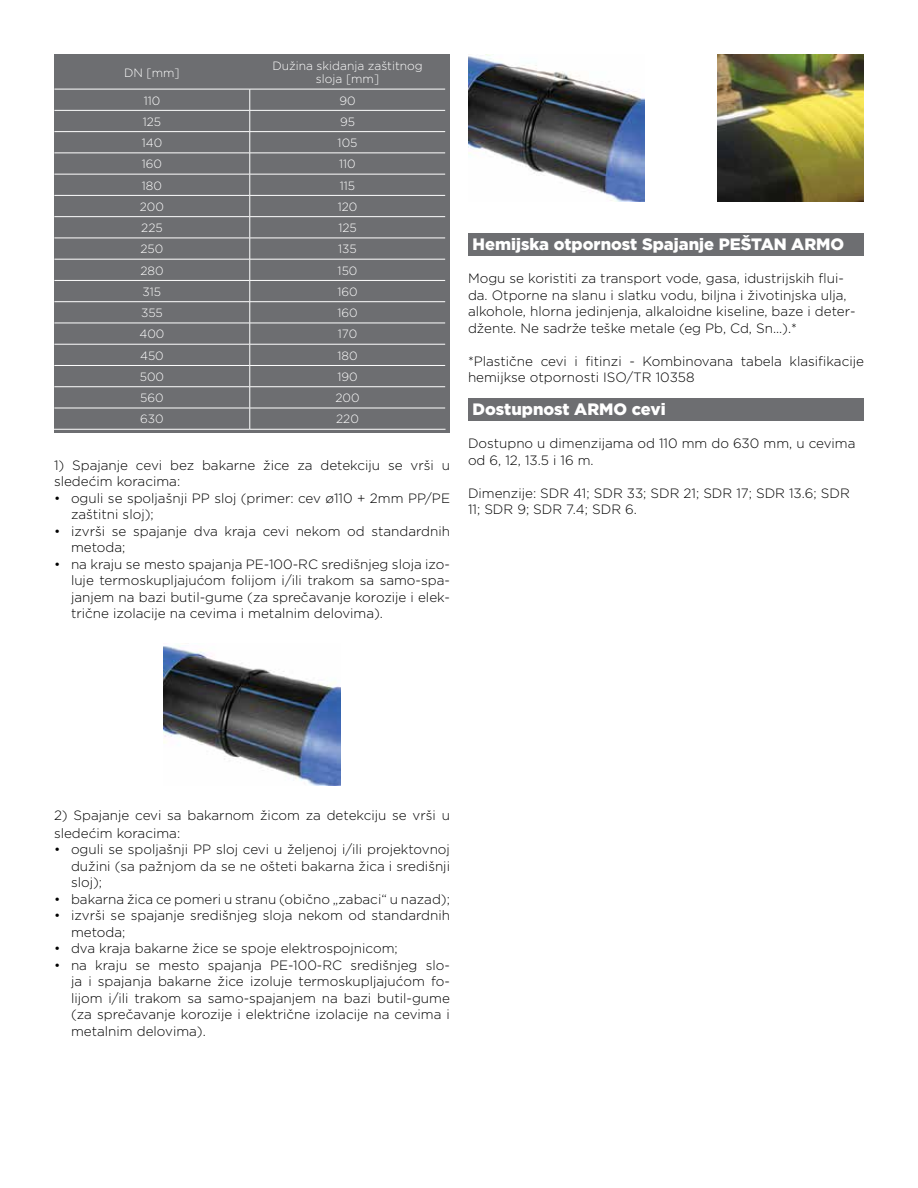
<style>
.page{position:relative;width:918px;height:1188px;background:#fff}
.page>*{position:absolute;margin:0;border:0;box-sizing:border-box;transform-origin:0 0}
.t1{font:900 16.5px "Gotham";color:#fff}
.t2{font:300 13.5px/16.5px "Gotham";color:#000}
.t3{font:300 12px/12.9px "Gotham";color:#fff;text-align:center}
</style>
<div class="page">
<div style="left:54px;top:55px;width:396px;height:378px;background:#6d6e71"></div>
<div style="left:468px;top:234px;width:396px;height:22px;background:#6d6e71"></div>
<div style="left:468px;top:398px;width:396px;height:23px;background:#6d6e71"></div>
<hr style="left:54px;top:89px;width:196px;height:1px;background:#fff">
<hr style="left:250px;top:89px;width:195px;height:1px;background:#fff">
<hr style="left:54px;top:110px;width:196px;height:1px;background:#fff">
<hr style="left:250px;top:110px;width:195px;height:1px;background:#fff">
<hr style="left:54px;top:131px;width:196px;height:1px;background:#fff">
<hr style="left:250px;top:131px;width:195px;height:1px;background:#fff">
<hr style="left:54px;top:153px;width:196px;height:1px;background:#fff">
<hr style="left:250px;top:153px;width:195px;height:1px;background:#fff">
<hr style="left:54px;top:174px;width:196px;height:1px;background:#fff">
<hr style="left:250px;top:174px;width:195px;height:1px;background:#fff">
<hr style="left:54px;top:195px;width:196px;height:1px;background:#fff">
<hr style="left:250px;top:195px;width:195px;height:1px;background:#fff">
<hr style="left:54px;top:216px;width:196px;height:1px;background:#fff">
<hr style="left:250px;top:216px;width:195px;height:1px;background:#fff">
<hr style="left:54px;top:238px;width:196px;height:1px;background:#fff">
<hr style="left:250px;top:238px;width:195px;height:1px;background:#fff">
<hr style="left:54px;top:259px;width:196px;height:1px;background:#fff">
<hr style="left:250px;top:259px;width:195px;height:1px;background:#fff">
<hr style="left:54px;top:280px;width:196px;height:1px;background:#fff">
<hr style="left:250px;top:280px;width:195px;height:1px;background:#fff">
<hr style="left:54px;top:301px;width:196px;height:1px;background:#fff">
<hr style="left:250px;top:301px;width:195px;height:1px;background:#fff">
<hr style="left:54px;top:323px;width:196px;height:1px;background:#fff">
<hr style="left:250px;top:323px;width:195px;height:1px;background:#fff">
<hr style="left:54px;top:344px;width:196px;height:1px;background:#fff">
<hr style="left:250px;top:344px;width:195px;height:1px;background:#fff">
<hr style="left:54px;top:365px;width:196px;height:1px;background:#fff">
<hr style="left:250px;top:365px;width:195px;height:1px;background:#fff">
<hr style="left:54px;top:386px;width:196px;height:1px;background:#fff">
<hr style="left:250px;top:386px;width:195px;height:1px;background:#fff">
<hr style="left:54px;top:408px;width:196px;height:1px;background:#fff">
<hr style="left:250px;top:408px;width:195px;height:1px;background:#fff">
<svg style="left:250px;top:89px;width:1px;height:340px"></svg>
<hr style="left:54px;top:429px;width:196px;height:1px;background:#fff">
<hr style="left:250px;top:429px;width:196px;height:1px;background:#fff">
<img style="left:164px;top:645px;width:176px;height:141px">
<img style="left:468px;top:55px;width:177px;height:146px">
<img style="left:717px;top:55px;width:147px;height:146px">
<p class="t3" style="left:124px;top:66px;width:57px">DN [mm]</p>
<p class="t3" style="left:272px;top:59px;width:152px">Dužina skidanja zaštitnog sloja [mm]</p>
<p class="t3" style="left:144px;top:94px;width:18px">110</p>
<p class="t3" style="left:339px;top:94px;width:18px">90</p>
<p class="t3" style="left:143px;top:115px;width:20px">125</p>
<p class="t3" style="left:340px;top:115px;width:16px">95</p>
<p class="t3" style="left:142px;top:136px;width:22px">140</p>
<p class="t3" style="left:338px;top:136px;width:21px">105</p>
<p class="t3" style="left:142px;top:157px;width:22px">160</p>
<p class="t3" style="left:339px;top:157px;width:18px">110</p>
<p class="t3" style="left:142px;top:179px;width:22px">180</p>
<p class="t3" style="left:340px;top:179px;width:17px">115</p>
<p class="t3" style="left:140px;top:200px;width:26px">200</p>
<p class="t3" style="left:338px;top:200px;width:21px">120</p>
<p class="t3" style="left:141px;top:221px;width:23px">225</p>
<p class="t3" style="left:338px;top:221px;width:20px">125</p>
<p class="t3" style="left:141px;top:242px;width:24px">250</p>
<p class="t3" style="left:338px;top:242px;width:20px">135</p>
<p class="t3" style="left:140px;top:264px;width:25px">280</p>
<p class="t3" style="left:338px;top:264px;width:21px">150</p>
<p class="t3" style="left:143px;top:285px;width:20px">315</p>
<p class="t3" style="left:337px;top:285px;width:22px">160</p>
<p class="t3" style="left:141px;top:306px;width:23px">355</p>
<p class="t3" style="left:337px;top:306px;width:22px">160</p>
<p class="t3" style="left:139px;top:327px;width:27px">400</p>
<p class="t3" style="left:338px;top:327px;width:21px">170</p>
<p class="t3" style="left:140px;top:349px;width:25px">450</p>
<p class="t3" style="left:337px;top:349px;width:22px">180</p>
<p class="t3" style="left:140px;top:370px;width:26px">500</p>
<p class="t3" style="left:337px;top:370px;width:22px">190</p>
<p class="t3" style="left:140px;top:391px;width:25px">560</p>
<p class="t3" style="left:335px;top:391px;width:26px">200</p>
<p class="t3" style="left:140px;top:412px;width:25px">630</p>
<p class="t3" style="left:336px;top:412px;width:24px">220</p>
<p class="t2" style="left:54px;top:456px;width:398px">1) Spajanje cevi bez bakarne žice za detekciju se vrši u sledećim koracima:</p>
<p class="t2" style="left:71px;top:489px;width:381px;text-indent:-17px">• oguli se spoljašnji PP sloj (primer: cev ø110 + 2mm PP/PE zaštitni sloj);</p>
<p class="t2" style="left:71px;top:522px;width:380px;text-indent:-17px">• izvrši se spajanje dva kraja cevi nekom od standardnih metoda;</p>
<p class="t2" style="left:71px;top:555px;width:381px;text-align:justify;text-indent:-17px">• na kraju se mesto spajanja PE-100-RC središnjeg sloja izo&shy;luje termoskupljajućom folijom i/ili trakom sa samo-spa&shy;janjem na bazi butil-gume (za sprečavanje korozije i elek&shy;trične izolacije na cevima i metalnim delovima).</p>
<p class="t1" style="left:473px;top:233px;width:373px">Hemijska otpornost Spajanje PEŠTAN ARMO</p>
<p class="t2" style="left:468px;top:270px;width:389px">Mogu se koristiti za transport vode, gasa, idustrijskih flui&shy;da. Otporne na slanu i slatku vodu, biljna i životinjska ulja, alkohole, hlorna jedinjenja, alkaloidne kiseline, baze i deter&shy;džente. Ne sadrže teške metale (eg Pb, Cd, Sn...).*</p>
<p class="t2" style="left:468px;top:352px;width:398px">*Plastične cevi i fitinzi - Kombinovana tabela klasifikacije hemijkse otpornosti ISO/TR 10358</p>
<p class="t1" style="left:473px;top:398px;width:195px">Dostupnost ARMO cevi</p>
<p class="t2" style="left:468px;top:435px;width:389px">Dostupno u dimenzijama od 110 mm do 630 mm, u cevima od 6, 12, 13.5 i 16 m.</p>
<p class="t2" style="left:468px;top:484px;width:383px">Dimenzije: SDR 41; SDR 33; SDR 21; SDR 17; SDR 13.6; SDR<br>11; SDR 9; SDR 7.4; SDR 6.</p>
<p class="t2" style="left:54px;top:806px;width:397px;line-height:17.9px">2) Spajanje cevi sa bakarnom žicom za detekciju se vrši u sledećim koracima:</p>
<p class="t2" style="left:71px;top:841px;width:381px;text-align:justify;text-indent:-17px">• oguli se spoljašnji PP sloj cevi u željenoj i/ili projektovnoj dužini (sa pažnjom da se ne ošteti bakarna žica i središnji sloj);</p>
<p class="t2" style="left:54px;top:890px;width:397px">• bakarna žica ce pomeri u stranu (obično „zabaci“ u nazad);</p>
<p class="t2" style="left:71px;top:907px;width:380px;text-indent:-17px">• izvrši se spajanje središnjeg sloja nekom od standardnih metoda;</p>
<p class="t2" style="left:54px;top:940px;width:345px">• dva kraja bakarne žice se spoje elektrospojnicom;</p>
<p class="t2" style="left:71px;top:956px;width:381px;text-align:justify;text-indent:-17px">• na kraju se mesto spajanja PE-100-RC središnjeg slo&shy;ja i spajanja bakarne žice izoluje termoskupljajućom fo&shy;lijom i/ili trakom sa samo-spajanjem na bazi butil-gume (za sprečavanje korozije i električne izolacije na cevima i metalnim delovima).</p>
</div>
